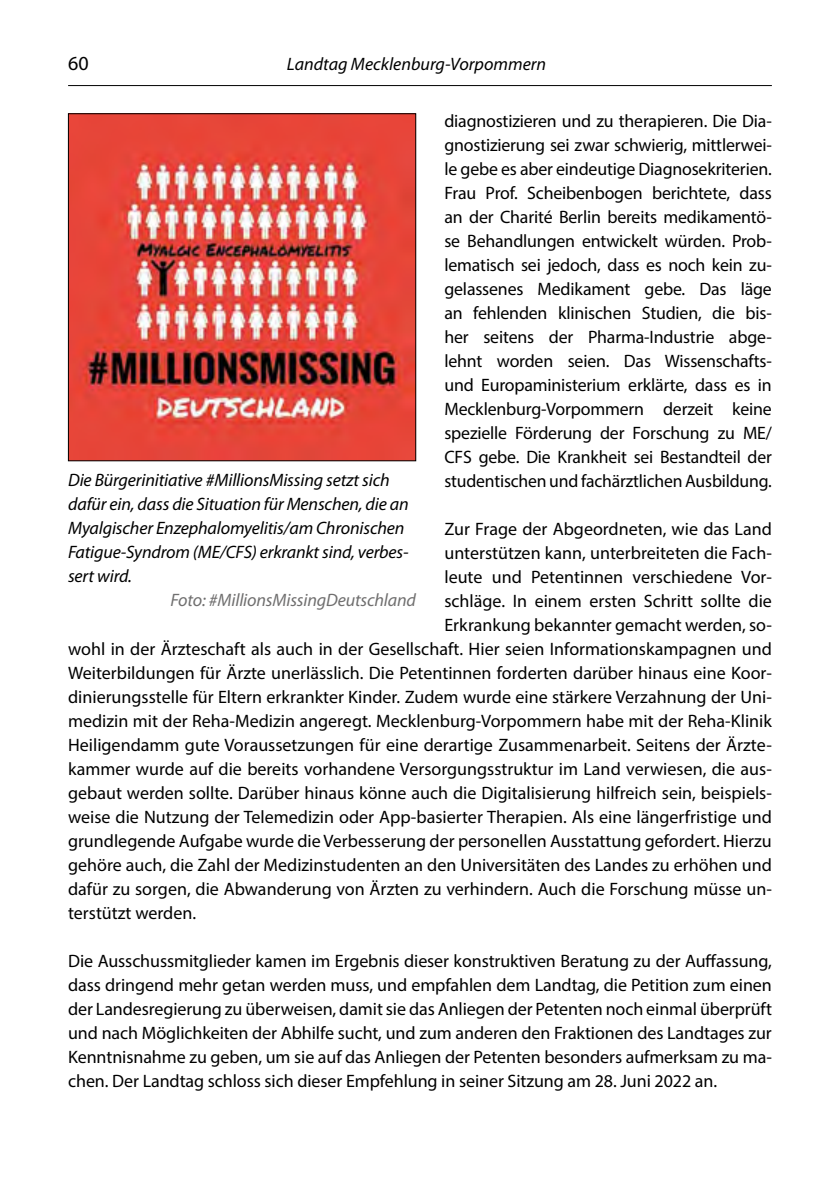
<style>
.page{position:relative;width:840px;height:1191px;background:#fff}
.page>*{position:absolute;margin:0;border:0;box-sizing:border-box;transform-origin:0 0}
.t1{font:20px "Myriad Pro";color:#000}
.Text{font:18px/24px "Myriad Pro";color:#000;text-align:justify}
.t2{font:italic 18px/24px "Myriad Pro";letter-spacing:-.01em;color:#000}
.t3{font:italic 18px "Myriad Pro";letter-spacing:-.01em;color:#706f6f}
</style>
<div class="page">
<hr style="left:68px;top:85px;width:703px;height:1px;background:#000">
<img style="left:70px;top:115px;width:344px;height:344px">
<div style="left:68px;top:113px;width:348px;height:348px;border:1px solid #000"></div>
<p class="t1" style="left:68px;top:51px;width:22px">60</p>
<p class="t2" style="left:286px;top:52px;width:261px">Landtag Mecklenburg-Vorpommern</p>
<p class="Text" style="left:444px;top:109px;width:329px">diagnostizieren und zu therapieren. Die Dia&shy;gnostizierung sei zwar schwierig, mittlerwei&shy;le gebe es aber eindeutige Diagnosekriterien.<br>Frau Prof. Scheibenbogen berichtete, dass an der Charité Berlin bereits medikamentö&shy;se Behandlungen entwickelt würden. Prob&shy;lematisch sei jedoch, dass es noch kein zu&shy;gelassenes Medikament gebe. Das läge an fehlenden klinischen Studien, die bis&shy;her seitens der Pharma-Industrie abge&shy;lehnt worden seien. Das Wissenschafts&shy;und Europaministerium erklärte, dass es in Mecklenburg-Vorpommern derzeit keine spezielle Förderung der Forschung zu ME/ CFS gebe. Die Krankheit sei Bestandteil der studentischen und fachärztlichen Ausbildung.</p>
<p class="Text" style="left:444px;top:517px;width:329px">Zur Frage der Abgeordneten, wie das Land</p>
<p class="Text" style="left:444px;top:541px;width:329px">unterstützen kann, unterbreiteten die Fach-</p>
<p class="Text" style="left:444px;top:565px;width:329px">leute und Petentinnen verschiedene Vor-</p>
<p class="Text" style="left:444px;top:589px;width:329px">schläge. In einem ersten Schritt sollte die</p>
<p class="Text" style="left:444px;top:613px;width:329px">Erkrankung bekannter gemacht werden, so-</p>
<p class="Text" style="left:68px;top:637px;width:705px">wohl in der Ärzteschaft als auch in der Gesellschaft. Hier seien Informationskampagnen und</p>
<p class="Text" style="left:68px;top:661px;width:704px">Weiterbildungen für Ärzte unerlässlich. Die Petentinnen forderten darüber hinaus eine Koor-</p>
<p class="Text" style="left:68px;top:685px;width:704px">dinierungsstelle für Eltern erkrankter Kinder. Zudem wurde eine stärkere Verzahnung der Uni-</p>
<p class="Text" style="left:68px;top:709px;width:705px">medizin mit der Reha-Medizin angeregt. Mecklenburg-Vorpommern habe mit der Reha-Klinik</p>
<p class="Text" style="left:68px;top:733px;width:704px">Heiligendamm gute Voraussetzungen für eine derartige Zusammenarbeit. Seitens der Ärzte-</p>
<p class="Text" style="left:68px;top:757px;width:704px">kammer wurde auf die bereits vorhandene Versorgungsstruktur im Land verwiesen, die aus-</p>
<p class="Text" style="left:68px;top:781px;width:704px">gebaut werden sollte. Darüber hinaus könne auch die Digitalisierung hilfreich sein, beispiels-</p>
<p class="Text" style="left:68px;top:805px;width:704px">weise die Nutzung der Telemedizin oder App-basierter Therapien. Als eine längerfristige und</p>
<p class="Text" style="left:68px;top:829px;width:705px">grundlegende Aufgabe wurde die Verbesserung der personellen Ausstattung gefordert. Hierzu</p>
<p class="Text" style="left:68px;top:853px;width:704px">gehöre auch, die Zahl der Medizinstudenten an den Universitäten des Landes zu erhöhen und</p>
<p class="Text" style="left:68px;top:877px;width:704px">dafür zu sorgen, die Abwanderung von Ärzten zu verhindern. Auch die Forschung müsse un-</p>
<p class="Text" style="left:68px;top:901px;width:129px">terstützt werden.</p>
<p class="Text" style="left:68px;top:949px;width:705px">Die Ausschussmitglieder kamen im Ergebnis dieser konstruktiven Beratung zu der Auffassung, dass dringend mehr getan werden muss, und empfahlen dem Landtag, die Petition zum einen der Landesregierung zu überweisen, damit sie das Anliegen der Petenten noch einmal überprüft und nach Möglichkeiten der Abhilfe sucht, und zum anderen den Fraktionen des Landtages zur Kenntnisnahme zu geben, um sie auf das Anliegen der Petenten besonders aufmerksam zu ma&shy;chen. Der Landtag schloss sich dieser Empfehlung in seiner Sitzung am 28. Juni 2022 an.</p>
<p class="t2" style="left:68px;top:467px;width:342px">Die Bürgerinitiative #MillionsMissing setzt sich dafür ein, dass die Situation für Menschen, die an Myalgischer Enzephalomyelitis/am Chronischen Fatigue-Syndrom (ME/CFS) erkrankt sind, verbes&shy;sert wird.</p>
<p class="t3" style="left:170px;top:589px;width:247px">Foto: #MillionsMissingDeutschland</p>
</div>
